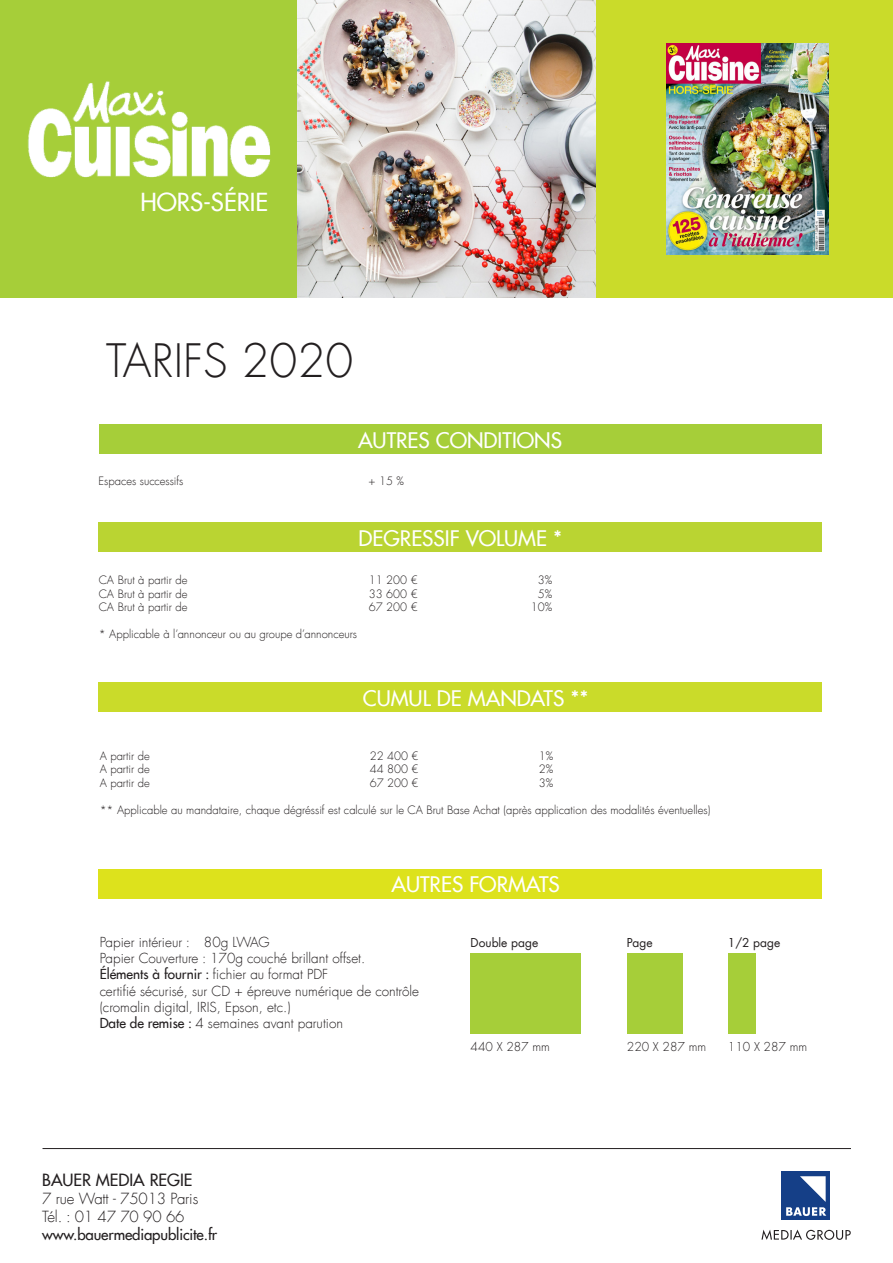
<style>
.page{position:relative;width:893px;height:1263px;background:#fff}
.page>*{position:absolute;margin:0;border:0;box-sizing:border-box;transform-origin:0 0}
.t1{font:300 45px "Futura Com";color:#231f20}
.t2{font:500 24.3px "Futura Com";color:#fff}
.titre_condition_2{font:500 21px "Futura Com";color:#fff}
.t3{font:500 16.5px "Futura Com";color:#231f20}
.t4{font:300 15px/18px "Futura Com";letter-spacing:-.01em;color:#231f20}
.t5{font:500 15px "Futura Com";letter-spacing:-.01em;color:#231f20}
.texte_condition{font:300 13.5px/16.2px "Futura Com";color:#231f20}
.texte{font:300 12px "Futura Com";color:#231f20}
.texte-2{font:12px "Futura Com";color:#231f20}
.texte_condition-2{font:300 11.25px "Futura Com";color:#231f20}
.s1{font-weight:500}
</style>
<div class="page">
<div style="left:0;top:0;width:298px;height:298px;background:#a6ce39"></div>
<div style="left:595px;top:0;width:298px;height:298px;background:#cadb2a"></div>
<svg style="left:761px;top:1229px;width:90px;height:11px"></svg>
<div style="left:781px;top:1171px;width:49px;height:49px;background:#153f87"></div>
<svg style="left:786px;top:1176px;width:40px;height:40px"></svg>
<hr style="left:43px;top:1148px;width:808px;height:1px;background:#231f20">
<img style="left:27px;top:81px;width:244px;height:97px">
<img style="left:666px;top:44px;width:162px;height:211px">
<img style="left:298px;top:0;width:297px;height:298px">
<div style="left:99px;top:522px;width:723px;height:30px;background:#bad432"></div>
<div style="left:99px;top:869px;width:723px;height:29px;background:#dde21c"></div>
<div style="left:99px;top:682px;width:723px;height:30px;background:#cadb2a"></div>
<div style="left:471px;top:953px;width:110px;height:81px;background:#a6ce39"></div>
<div style="left:627px;top:953px;width:55px;height:81px;background:#a6ce39"></div>
<div style="left:728px;top:953px;width:28px;height:81px;background:#a6ce39"></div>
<div style="left:99px;top:424px;width:722px;height:30px;background:#a6ce39"></div>
<h2 class="t2" style="left:140px;top:184px;width:129px">HORS-SÉRIE</h2>
<p class="t1" style="left:106px;top:331px;width:248px">TARIFS 2020</p>
<p class="titre_condition_2" style="left:358px;top:425px;width:205px">AUTRES CONDITIONS</p>
<p class="texte_condition-2" style="left:99px;top:473px;width:86px">Espaces successifs</p>
<p class="texte_condition-2" style="left:369px;top:473px;width:37px">+ 15 %</p>
<p class="titre_condition_2" style="left:359px;top:522px;width:205px">DEGRESSIF VOLUME *</p>
<p class="texte_condition-2" style="left:99px;top:573px;width:90px">CA Brut à partir de</p>
<p class="texte_condition-2" style="left:369px;top:573px;width:50px">11 200 €</p>
<p class="texte_condition-2" style="left:538px;top:573px;width:16px">3%</p>
<p class="texte_condition-2" style="left:99px;top:586px;width:90px">CA Brut à partir de</p>
<p class="texte_condition-2" style="left:369px;top:586px;width:50px">33 600 €</p>
<p class="texte_condition-2" style="left:538px;top:586px;width:16px">5%</p>
<p class="texte_condition-2" style="left:99px;top:600px;width:90px">CA Brut à partir de</p>
<p class="texte_condition-2" style="left:369px;top:600px;width:50px">67 200 €</p>
<p class="texte_condition-2" style="left:531px;top:600px;width:23px">10%</p>
<p class="texte_condition-2" style="left:99px;top:627px;width:260px">* Applicable à l’annonceur ou au groupe d’annonceurs</p>
<p class="titre_condition_2" style="left:363px;top:682px;width:227px">CUMUL DE MANDATS **</p>
<p class="texte_condition-2" style="left:100px;top:748px;width:52px">A partir de</p>
<p class="texte_condition-2" style="left:370px;top:748px;width:50px">22 400 €</p>
<p class="texte_condition-2" style="left:539px;top:748px;width:16px">1%</p>
<p class="texte_condition-2" style="left:100px;top:762px;width:52px">A partir de</p>
<p class="texte_condition-2" style="left:370px;top:762px;width:50px">44 800 €</p>
<p class="texte_condition-2" style="left:539px;top:762px;width:16px">2%</p>
<p class="texte_condition-2" style="left:100px;top:775px;width:52px">A partir de</p>
<p class="texte_condition-2" style="left:370px;top:775px;width:50px">67 200 €</p>
<p class="texte_condition-2" style="left:539px;top:775px;width:16px">3%</p>
<p class="texte_condition-2" style="left:100px;top:802px;width:612px">** Applicable au mandataire, chaque dégréssif est calculé sur le CA Brut Base Achat (après application des modalités éventuelles)</p>
<p class="titre_condition_2" style="left:391px;top:869px;width:170px">AUTRES FORMATS</p>
<p class="texte_condition" style="left:100px;top:934px;width:172px">Papier intérieur : 80g LWAG</p>
<p class="texte_condition" style="left:100px;top:950px;width:267px">Papier Couverture : 170g couché brillant offset.</p>
<p class="texte_condition" style="left:100px;top:966px;width:321px"><span class="s1">Éléments à fournir :</span> fichier au format PDF<br>certifié sécurisé, sur CD + épreuve numérique de contrôle</p>
<p class="texte_condition" style="left:100px;top:999px;width:192px">(cromalin digital, IRIS, Epson, etc.)</p>
<p class="texte_condition" style="left:100px;top:1015px;width:245px"><span class="s1">Date de remise :</span> 4 semaines avant parution</p>
<h3 class="t3" style="left:42px;top:1167px;width:152px">BAUER MEDIA REGIE</h3>
<h3 class="t4" style="left:42px;top:1189px;width:158px">7 rue Watt - 75013 Paris<br>Tél. : 01 47 70 90 66</h3>
<h3 class="t5" style="left:42px;top:1223px;width:176px">www.bauermediapublicite.fr</h3>
<p class="texte-2" style="left:471px;top:934px;width:69px">Double page</p>
<p class="texte-2" style="left:627px;top:934px;width:27px">Page</p>
<p class="texte-2" style="left:728px;top:934px;width:54px">1/2 page</p>
<p class="texte" style="left:471px;top:1039px;width:81px">440 X 287 mm</p>
<p class="texte" style="left:627px;top:1039px;width:81px">220 X 287 mm</p>
<p class="texte" style="left:728px;top:1039px;width:81px">110 X 287 mm</p>
</div>
